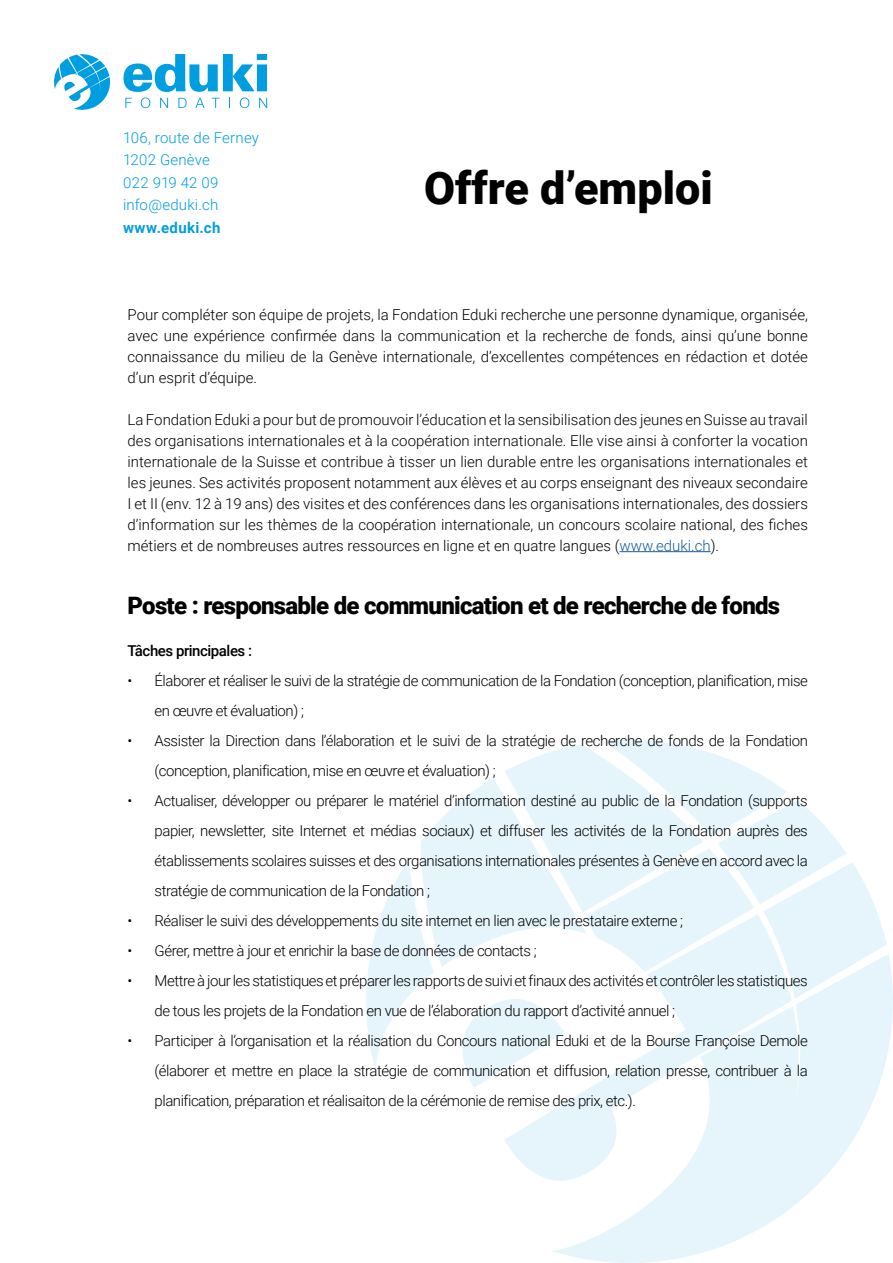
<style>
.page{position:relative;width:893px;height:1263px;background:#fff}
.page>*{position:absolute;margin:0;border:0;box-sizing:border-box;transform-origin:0 0}
.t1{font:900 45px "Roboto";color:#000}
.t2{font:900 24px "Roboto";letter-spacing:-.03em;color:#000}
.t3{font:300 15px/21px "Roboto";letter-spacing:-.03em;color:#000;text-align:justify}
.t4{font:300 15px/22.5px "Roboto";letter-spacing:.01em;color:#009ee0}
.t5{font:500 15px "Roboto";letter-spacing:-.03em;color:#000}
.t6{font:700 15px "Roboto";letter-spacing:.025em;color:#009ee0}
.s1{color:#165b9a}
</style>
<div class="page">
<svg style="left:125px;top:98px;width:7px;height:10px"></svg>
<svg style="left:141px;top:98px;width:9px;height:10px"></svg>
<svg style="left:160px;top:98px;width:8px;height:10px"></svg>
<svg style="left:178px;top:98px;width:9px;height:10px"></svg>
<svg style="left:195px;top:98px;width:9px;height:10px"></svg>
<svg style="left:212px;top:98px;width:8px;height:10px"></svg>
<svg style="left:240px;top:98px;width:9px;height:10px"></svg>
<svg style="left:259px;top:98px;width:8px;height:10px"></svg>
<svg style="left:124px;top:54px;width:143px;height:38px"></svg>
<svg style="left:54px;top:54px;width:56px;height:56px"></svg>
<svg style="left:366px;top:740px;width:527px;height:523px;fill:#e6f5fb"></svg>
<hr style="left:620px;top:551px;width:91px;height:1px;background:#165b9a">
<p class="t4" style="left:123px;top:126px;width:137px">106, route de Ferney<br>1202 Genève<br>022 919 42 09 info@eduki.ch</p>
<p class="t6" style="left:123px;top:217px;width:99px">www.eduki.ch</p>
<h1 class="t1" style="left:424px;top:157px;width:290px">Offre d’emploi</h1>
<p class="t3" style="left:128px;top:303px;width:682px">Pour compléter son équipe de projets, la Fondation Eduki recherche une personne dynamique, organisée, avec une expérience confirmée dans la communication et la recherche de fonds, ainsi qu’une bonne connaissance du milieu de la Genève internationale, d’excellentes compétences en rédaction et dotée d’un esprit d’équipe.</p>
<p class="t3" style="left:128px;top:408px;width:682px">La Fondation Eduki a pour but de promouvoir l’éducation et la sensibilisation des jeunes en Suisse au travail des organisations internationales et à la coopération internationale. Elle vise ainsi à conforter la vocation internationale de la Suisse et contribue à tisser un lien durable entre les organisations internationales et les jeunes. Ses activités proposent notamment aux élèves et au corps enseignant des niveaux secondaire I et II (env. 12 à 19 ans) des visites et des conférences dans les organisations internationales, des dossiers d’information sur les thèmes de la coopération internationale, un concours scolaire national, des fiches métiers et de nombreuses autres ressources en ligne et en quatre langues (<span class="s1">www.eduki.ch</span>).</p>
<h2 class="t2" style="left:128px;top:588px;width:654px">Poste : responsable de communication et de recherche de fonds</h2>
<p class="t5" style="left:128px;top:640px;width:126px">Tâches principales :</p>
<p class="t3" style="left:155px;top:665px;width:655px;line-height:30px;text-indent:-27px">• Élaborer et réaliser le suivi de la stratégie de communication de la Fondation (conception, planification, mise en œuvre et évaluation) ;</p>
<p class="t3" style="left:155px;top:725px;width:655px;line-height:30px;text-indent:-27px">• Assister la Direction dans l’élaboration et le suivi de la stratégie de recherche de fonds de la Fondation (conception, planification, mise en œuvre et évaluation) ;</p>
<p class="t3" style="left:155px;top:785px;width:655px;line-height:30px;text-indent:-27px">• Actualiser, développer ou préparer le matériel d’information destiné au public de la Fondation (supports papier, newsletter, site Internet et médias sociaux) et diffuser les activités de la Fondation auprès des établissements scolaires suisses et des organisations internationales présentes à Genève en accord avec la stratégie de communication de la Fondation ;</p>
<p class="t3" style="left:128px;top:909px;width:557px">• Réaliser le suivi des développements du site internet en lien avec le prestataire externe ;</p>
<p class="t3" style="left:128px;top:939px;width:411px">• Gérer, mettre à jour et enrichir la base de données de contacts ;</p>
<p class="t3" style="left:155px;top:965px;width:655px;line-height:30px;text-indent:-27px">• Mettre à jour les statistiques et préparer les rapports de suivi et finaux des activités et contrôler les statistiques de tous les projets de la Fondation en vue de l’élaboration du rapport d’activité annuel ;</p>
<p class="t3" style="left:155px;top:1025px;width:655px;line-height:30px;text-indent:-27px">• Participer à l’organisation et la réalisation du Concours national Eduki et de la Bourse Françoise Demole (élaborer et mettre en place la stratégie de communication et diffusion, relation presse, contribuer à la planification, préparation et réalisaiton de la cérémonie de remise des prix, etc.).</p>
</div>
